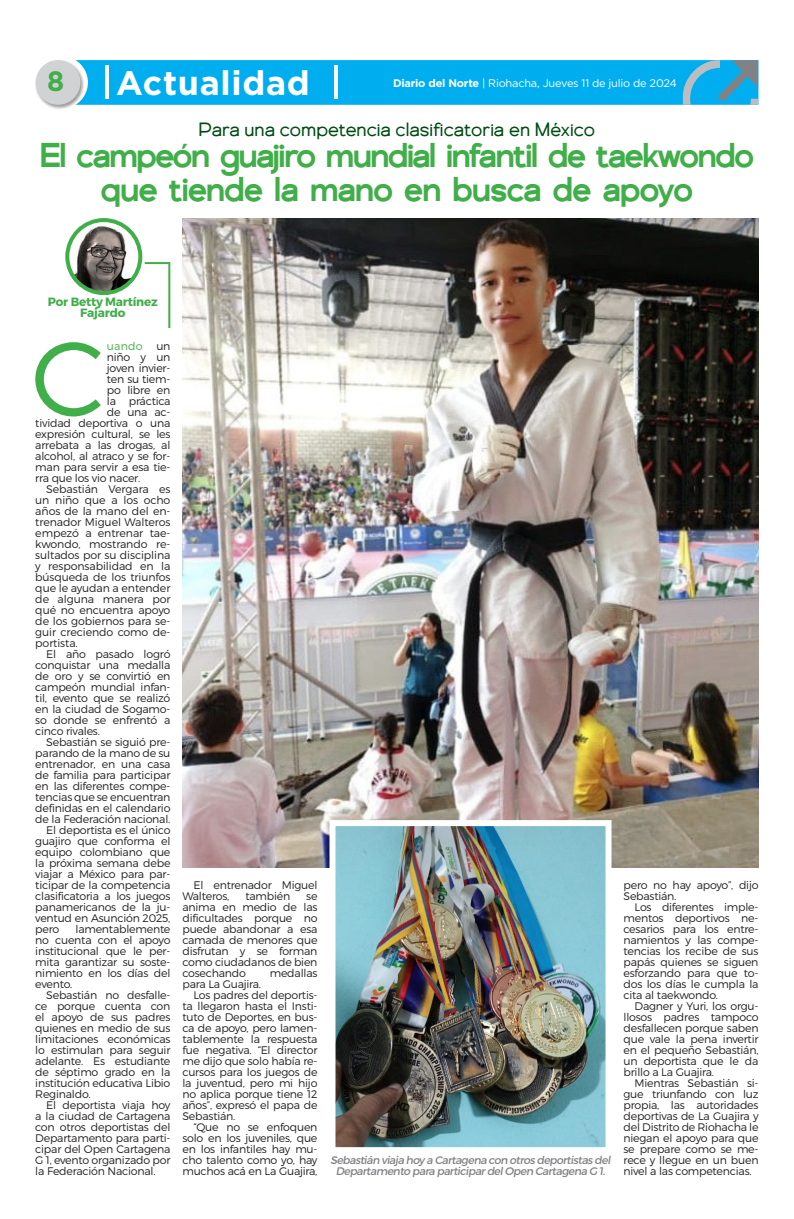
<style>
.page{position:relative;width:794px;height:1219px;background:#fff}
.page>*{position:absolute;margin:0;border:0;box-sizing:border-box;transform-origin:0 0}
.Capitular{font:105.3px "Trueno Lt";color:#40ae49}
.Título_medio_34pt{font:500 34px/34px "Genova";letter-spacing:-.04em;color:#40ae49;text-align:center}
.Capitular-2{font:700 34px "Gotham";letter-spacing:.02em;color:#fff}
.Capitular-3{font:700 28px "Gotham";color:#40ae49}
.Antetitulo{font:19px "Genova";color:#004c13}
.Pie_de_foto_Carita{font:12px/11px "Trueno Bd";letter-spacing:-.02em;color:#40ae49;text-align:center}
.Texto{font:11px/11px "Trueno Lt";letter-spacing:-.02em;color:#231f20;text-align:justify}
.Capitular-4{font:11px "Trueno Lt";letter-spacing:-.02em;color:#231f20}
.Pié_de_foto{font:11px/11px "Trueno Rg It";letter-spacing:-.05em;color:#808285;text-align:center}
.Texto-2{font:11px "Gotham";letter-spacing:-.02em;color:#fff}
.Capitular-5{font:11px "Trueno Lt";letter-spacing:.02em;color:#40ae49}
.s1{font-weight:700}
.s2{color:#231f20}
</style>
<div class="page">
<svg style="left:85px;top:60px;width:673px;height:45px;background:#08aeec"></svg>
<div style="left:35px;top:59px;width:50px;height:51px;background:#231f20;opacity:.45"></div>
<div style="left:36px;top:60px;width:44px;height:45px;background:#d1d2d4;border-radius:50%"></div>
<hr style="left:105px;top:66px;width:4px;height:33px;background:#fff">
<hr style="left:334px;top:66px;width:4px;height:33px;background:#fff">
<img style="left:70px;top:220px;width:70px;height:73px">
<div style="left:65px;top:218px;width:77px;height:77px;border:4px solid #40ae49;border-radius:50%"></div>
<svg style="left:144px;top:262px;width:27px;height:67px"></svg>
<img style="left:182px;top:218px;width:576px;height:649px">
<img style="left:336px;top:827px;width:268px;height:319px">
<div style="left:329px;top:820px;width:282px;height:333px;border:6px solid #fff"></div>
<p class="Capitular-2" style="left:116px;top:61px;width:195px">Actualidad</p>
<p class="Capitular-3" style="left:47px;top:62px;width:19px">8</p>
<p class="Texto-2" style="left:393px;top:76px;width:285px"><span class="s1">Diario del Norte</span> | Riohacha, Jueves 11 de julio de 2024</p>
<p class="Antetitulo" style="left:199px;top:119px;width:398px">Para una competencia clasificatoria en México</p>
<p class="Título_medio_34pt" style="left:40px;top:138px;width:715px">El campeón guajiro mundial infantil de taekwondo que tiende la mano en busca de apoyo</p>
<p class="Pie_de_foto_Carita" style="left:48px;top:296px;width:111px">Por Betty Martínez<br>Fajardo</p>
<p class="Capitular" style="left:31px;top:314px;width:75px">C</p>
<p class="Capitular-5" style="left:107px;top:339px;width:65px">uando <span class="s2">un</span></p>
<p class="Capitular-4" style="left:107px;top:350px;width:65px">niño y un</p>
<p class="Capitular-4" style="left:107px;top:361px;width:65px">joven invier-</p>
<p class="Capitular-4" style="left:107px;top:372px;width:65px">ten su tiem-</p>
<p class="Capitular-4" style="left:107px;top:383px;width:65px">po libre en</p>
<p class="Capitular-4" style="left:107px;top:394px;width:65px">la práctica</p>
<p class="Capitular-4" style="left:107px;top:405px;width:65px">de una ac-</p>
<p class="Capitular-4" style="left:35px;top:416px;width:137px">tividad deportiva o una</p>
<p class="Capitular-4" style="left:35px;top:427px;width:137px">expresión cultural, se les</p>
<p class="Capitular-4" style="left:35px;top:438px;width:137px">arrebata a las drogas, al</p>
<p class="Capitular-4" style="left:35px;top:449px;width:137px">alcohol, al atraco y se for-</p>
<p class="Capitular-4" style="left:35px;top:460px;width:137px">man para servir a esa tie-</p>
<p class="Capitular-4" style="left:35px;top:471px;width:107px">rra que los vio nacer.</p>
<p class="Texto" style="left:35px;top:483px;width:137px;text-indent:11px">Sebastián Vergara es un niño que a los ocho años de la mano del en&shy;trenador Miguel Walteros empezó a entrenar tae&shy;kwondo, mostrando re&shy;sultados por su disciplina y responsabilidad en la búsqueda de los triunfos que le ayudan a entender de alguna manera por qué no encuentra apoyo de los gobiernos para se&shy;guir creciendo como de&shy;portista.</p>
<p class="Texto" style="left:35px;top:648px;width:137px;text-indent:11px">El año pasado logró conquistar una medalla de oro y se convirtió en campeón mundial infan&shy;til, evento que se realizó en la ciudad de Sogamo&shy;so donde se enfrentó a cinco rivales.</p>
<p class="Texto" style="left:35px;top:736px;width:137px;text-indent:11px">Sebastián se siguió pre&shy;parando de la mano de su entrenador, en una casa de familia para participar en las diferentes compe&shy;tencias que se encuentran definidas en el calendario de la Federación nacional.</p>
<p class="Texto" style="left:35px;top:824px;width:137px;text-indent:11px">El deportista es el único guajiro que conforma el equipo colombiano que la próxima semana debe viajar a México para par&shy;ticipar de la competencia clasificatoria a los juegos panamericanos de la ju&shy;ventud en Asunción 2025, pero</p>
<p class="Texto" style="left:35px;top:923px;width:137px;text-indent:40px">lamentablemente no cuenta con el apoyo institucional que le per&shy;mita garantizar su soste&shy;nimiento en los días del evento.</p>
<p class="Texto" style="left:35px;top:989px;width:137px;text-indent:11px">Sebastián no desfalle&shy;ce porque cuenta con el apoyo de sus padres quienes en medio de sus limitaciones económicas lo estimulan para seguir adelante. Es estudiante de séptimo grado en la institución educativa Libio Reginaldo.</p>
<p class="Texto" style="left:35px;top:1099px;width:137px;text-indent:11px">El deportista viaja hoy a la ciudad de Cartagena con otros deportistas del Departamento para parti&shy;cipar del Open Cartagena G 1, evento organizado por la Federación Nacional.</p>
<p class="Texto" style="left:182px;top:879px;width:136px;text-indent:11px">El entrenador Miguel<br>Walteros,</p>
<p class="Texto" style="left:245px;top:890px;width:46px">también</p>
<p class="Texto" style="left:182px;top:890px;width:136px;text-indent:124px">se anima en medio de las dificultades porque no puede abandonar a esa camada de menores que disfrutan y se forman como ciudadanos de bien cosechando</p>
<p class="Texto" style="left:270px;top:967px;width:49px">medallas</p>
<p class="Texto" style="left:182px;top:978px;width:80px">para La Guajira.</p>
<p class="Texto" style="left:182px;top:989px;width:136px;text-indent:11px">Los padres del deportis&shy;ta llegaron hasta el Insti&shy;tuto de Deportes, en bus&shy;ca de apoyo, pero lamen&shy;tablemente la respuesta fue negativa. “El director me dijo que solo había re&shy;cursos para los juegos de la juventud, pero mi hijo no aplica porque tiene 12 años”, expresó el papa de Sebastián.</p>
<p class="Texto" style="left:182px;top:1121px;width:136px;text-indent:11px">“Que no se enfoquen solo en los juveniles, que en los infantiles hay mu&shy;cho talento como yo, hay muchos acá en La Guajira,</p>
<p class="Pié_de_foto" style="left:330px;top:1155px;width:282px">Sebastián viaja hoy a Cartagena con otros deportistas del<br>Departamento para participar del Open Cartagena G 1.</p>
<p class="Texto" style="left:623px;top:879px;width:136px">pero no hay apoyo”, dijo<br>Sebastián.</p>
<p class="Texto" style="left:623px;top:901px;width:136px;text-indent:11px">Los diferentes imple&shy;mentos deportivos ne&shy;cesarios para los entre&shy;namientos y las compe&shy;tencias los recibe de sus papás quienes se siguen esforzando para que to&shy;dos los días le cumpla la cita al taekwondo.</p>
<p class="Texto" style="left:623px;top:1000px;width:136px;text-indent:11px">Dagner y Yuri, los orgu&shy;llosos padres tampoco desfallecen porque saben que vale la pena invertir en el pequeño Sebastián, un deportista que le da brillo a La Guajira.</p>
<p class="Texto" style="left:623px;top:1077px;width:136px;text-indent:11px">Mientras Sebastián si&shy;gue triunfando con luz propia, las autoridades deportivas de La Guajira y del Distrito de Riohacha le niegan el apoyo para que se prepare como se me&shy;rece y llegue en un buen nivel a las competencias.</p>
</div>
